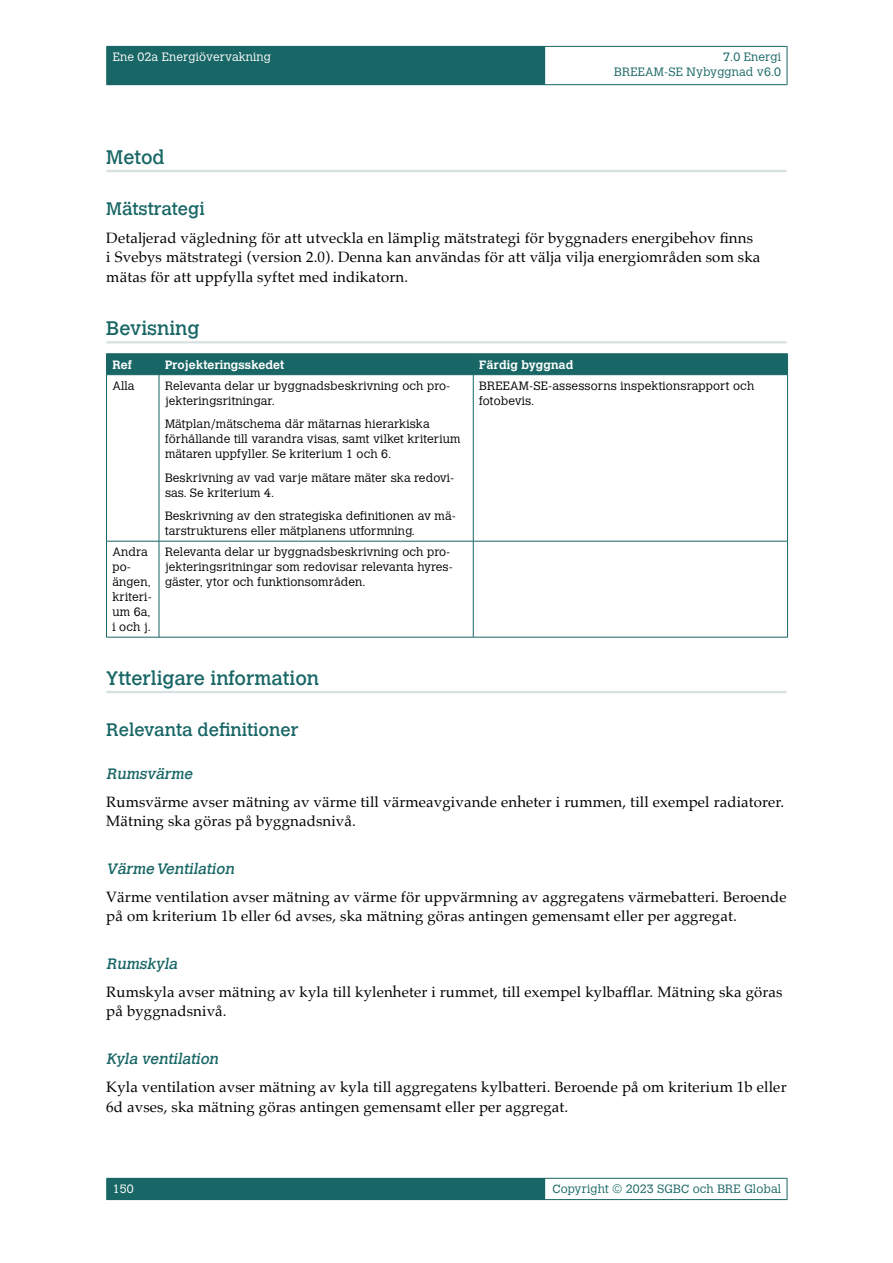
<style>
.page{position:relative;width:893px;height:1263px;background:#fff}
.page>*{position:absolute;margin:0;border:0;box-sizing:border-box;transform-origin:0 0}
.t1{font:19.5px "Calvert";color:#186665}
.t2{font:18px "Calvert";color:#186665}
.P_Palatino{font:15px/19.5px "Palatino";letter-spacing:.01em;color:#000}
.t3{font:italic 15px "Calvert";color:#186665}
.P_V_Tabell{font:300 12px/15px "Calvert";letter-spacing:.01em;color:#000}
.t4{font:300 12px/14.4px "Calvert";letter-spacing:.01em;color:#186665;text-align:right}
.H1_V_Tabell{font:700 12px "Calvert";letter-spacing:.01em;color:#fff}
.t5{font:300 12px "Calvert";letter-spacing:.01em;color:#fff}
</style>
<div class="page">
<div style="left:107px;top:46px;width:438px;height:39px;background:#186665"></div>
<hr style="left:106px;top:47px;width:1px;height:37px;background:#186665">
<hr style="left:106px;top:46px;width:439px;height:1px;background:#186665">
<hr style="left:106px;top:84px;width:439px;height:1px;background:#186665">
<hr style="left:545px;top:46px;width:242px;height:1px;background:#186665">
<hr style="left:787px;top:47px;width:1px;height:37px;background:#186665">
<hr style="left:545px;top:84px;width:242px;height:1px;background:#186665">
<div style="left:107px;top:1178px;width:438px;height:21px;background:#186665"></div>
<svg style="left:106px;top:1179px;width:1px;height:20px"></svg>
<hr style="left:106px;top:1178px;width:439px;height:1px;background:#186665">
<hr style="left:106px;top:1199px;width:439px;height:1px;background:#186665">
<hr style="left:545px;top:1178px;width:242px;height:1px;background:#186665">
<svg style="left:787px;top:1179px;width:1px;height:20px"></svg>
<hr style="left:545px;top:1199px;width:242px;height:1px;background:#186665">
<hr style="left:106px;top:170px;width:681px;height:2px;background:#d6e1e1">
<hr style="left:106px;top:341px;width:681px;height:2px;background:#d6e1e1">
<hr style="left:106px;top:691px;width:681px;height:2px;background:#d6e1e1">
<hr style="left:106px;top:353px;width:53px;height:1px;background:#186665">
<hr style="left:159px;top:353px;width:314px;height:1px;background:#186665">
<hr style="left:473px;top:353px;width:315px;height:1px;background:#186665">
<div style="left:106px;top:354px;width:682px;height:20px;background:#186665"></div>
<hr style="left:106px;top:374px;width:53px;height:1px;background:#186665">
<hr style="left:106px;top:375px;width:1px;height:166px;background:#186665">
<hr style="left:159px;top:374px;width:314px;height:1px;background:#186665">
<hr style="left:159px;top:375px;width:1px;height:166px;background:#186665">
<hr style="left:473px;top:374px;width:315px;height:1px;background:#186665">
<hr style="left:473px;top:375px;width:1px;height:166px;background:#186665">
<hr style="left:787px;top:375px;width:1px;height:166px;background:#186665">
<hr style="left:106px;top:541px;width:53px;height:1px;background:#186665">
<hr style="left:106px;top:541px;width:1px;height:96px;background:#186665">
<hr style="left:159px;top:541px;width:314px;height:1px;background:#186665">
<hr style="left:159px;top:541px;width:1px;height:96px;background:#186665">
<hr style="left:473px;top:541px;width:315px;height:1px;background:#186665">
<hr style="left:473px;top:541px;width:1px;height:96px;background:#186665">
<hr style="left:787px;top:541px;width:1px;height:96px;background:#186665">
<hr style="left:106px;top:637px;width:53px;height:1px;background:#186665">
<hr style="left:159px;top:637px;width:314px;height:1px;background:#186665">
<hr style="left:473px;top:637px;width:315px;height:1px;background:#186665">
<p class="t5" style="left:113px;top:50px;width:160px">Ene 02a Energiövervakning</p>
<p class="t4" style="left:614px;top:50px;width:168px">7.0 Energi<br>BREEAM-SE Nybyggnad v6.0</p>
<h2 class="t1" style="left:106px;top:145px;width:60px">Metod</h2>
<h3 class="t2" style="left:106px;top:198px;width:100px">Mätstrategi</h3>
<p class="P_Palatino" style="left:106px;top:228px;width:656px">Detaljerad vägledning för att utveckla en lämplig mätstrategi för byggnaders energibehov finns i Svebys mätstrategi (version 2.0). Denna kan användas för att välja vilja energiområden som ska mätas för att uppfylla syftet med indikatorn.</p>
<h2 class="t1" style="left:106px;top:317px;width:95px">Bevisning</h2>
<p class="H1_V_Tabell" style="left:112px;top:357px;width:21px">Ref</p>
<p class="H1_V_Tabell" style="left:165px;top:357px;width:121px">Projekteringsskedet</p>
<p class="H1_V_Tabell" style="left:479px;top:357px;width:96px">Färdig byggnad</p>
<p class="P_V_Tabell" style="left:112px;top:378px;width:24px">Alla</p>
<p class="P_V_Tabell" style="left:165px;top:378px;width:287px">Relevanta delar ur byggnadsbeskrivning och pro&shy;jekteringsritningar.</p>
<p class="P_V_Tabell" style="left:165px;top:417px;width:297px">Mätplan/mätschema där mätarnas hierarkiska förhållande till varandra visas, samt vilket kriterium mätaren uppfyller. Se kriterium 1 och 6.</p>
<p class="P_V_Tabell" style="left:165px;top:470px;width:291px">Beskrivning av vad varje mätare mäter ska redovi&shy;sas. Se kriterium 4.</p>
<p class="P_V_Tabell" style="left:165px;top:509px;width:292px">Beskrivning av den strategiska definitionen av mä&shy;tarstrukturens eller mätplanens utformning.</p>
<p class="P_V_Tabell" style="left:479px;top:378px;width:277px">BREEAM-SE-assessorns inspektionsrapport och fotobevis.</p>
<p class="P_V_Tabell" style="left:112px;top:545px;width:41px">Andra po&shy;ängen, kriteri&shy;um 6a, i och j.</p>
<p class="P_V_Tabell" style="left:165px;top:545px;width:289px">Relevanta delar ur byggnadsbeskrivning och pro&shy;jekteringsritningar som redovisar relevanta hyres&shy;gäster, ytor och funktionsområden.</p>
<h2 class="t1" style="left:106px;top:666px;width:214px">Ytterligare information</h2>
<h3 class="t2" style="left:106px;top:719px;width:194px">Relevanta definitioner</h3>
<h4 class="t3" style="left:106px;top:765px;width:91px">Rumsvärme</h4>
<p class="P_Palatino" style="left:106px;top:792px;width:679px">Rumsvärme avser mätning av värme till värmeavgivande enheter i rummen, till exempel radiatorer.<br>Mätning ska göras på byggnadsnivå.</p>
<h4 class="t3" style="left:106px;top:860px;width:132px">Värme Ventilation</h4>
<p class="P_Palatino" style="left:106px;top:887px;width:682px">Värme ventilation avser mätning av värme för uppvärmning av aggregatens värmebatteri. Beroende på om kriterium 1b eller 6d avses, ska mätning göras antingen gemensamt eller per aggregat.</p>
<h4 class="t3" style="left:106px;top:955px;width:76px">Rumskyla</h4>
<p class="P_Palatino" style="left:106px;top:982px;width:678px">Rumskyla avser mätning av kyla till kylenheter i rummet, till exempel kylbafflar. Mätning ska göras på byggnadsnivå.</p>
<h4 class="t3" style="left:106px;top:1050px;width:117px">Kyla ventilation</h4>
<p class="P_Palatino" style="left:106px;top:1077px;width:682px">Kyla ventilation avser mätning av kyla till aggregatens kylbatteri. Beroende på om kriterium 1b eller<br>6d avses, ska mätning göras antingen gemensamt eller per aggregat.</p>
<p class="t5" style="left:113px;top:1182px;width:22px">150</p>
<p class="t4" style="left:552px;top:1182px;width:230px">Copyright © 2023 SGBC och BRE Global</p>
</div>
